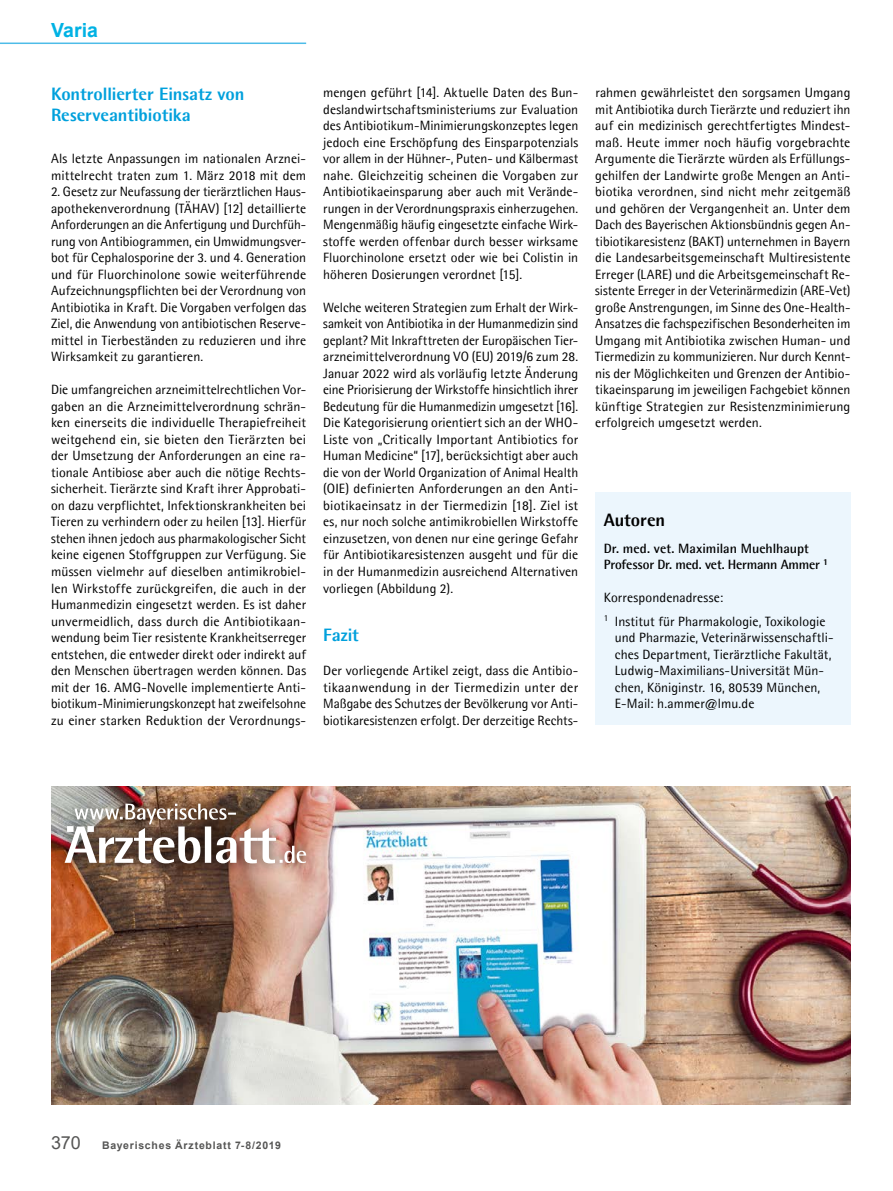
<style>
.page{position:relative;width:893px;height:1191px;background:#fff}
.page>*{position:absolute;margin:0;border:0;box-sizing:border-box;transform-origin:0 0}
.t1{font:700 19.5px "Arial";color:#00b2e4}
.t2{font:800 18px/21px "Agfa Rotis Semisans";letter-spacing:-.005em;color:#00a0dc}
.t3{font:800 18px "Agfa Rotis Semisans";letter-spacing:-.005em;color:#000}
.t4{font:13.5px/16.5px "Agfa Rotis Semisans";letter-spacing:.005em;color:#000;text-align:justify}
.t5{font:700 13.5px/16.5px "Agfa Rotis Semisans";letter-spacing:-.005em;color:#000}
.t6{font:700 10.5px "Arial";letter-spacing:.07em;color:#565655}
.s1{font-weight:400;font-size:18px}
</style>
<div class="page">
<hr style="left:0;top:43px;width:306px;height:1px;background:#4dbce8">
<div style="left:595px;top:492px;width:255px;height:233px;background:#ecf6fd"></div>
<img style="left:51px;top:786px;width:799px;height:318px">
<div style="left:53px;top:791px;width:264px;height:84px;background:#000;opacity:.6"></div>
<img style="left:65px;top:803px;width:241px;height:60px">
<h1 class="t1" style="left:51px;top:16px;width:49px">Varia</h1>
<h2 class="t2" style="left:51px;top:83px;width:195px">Kontrollierter Einsatz von<br>Reserveantibiotika</h2>
<p class="t4" style="left:51px;top:150px;width:257px">Als letzte Anpassungen im nationalen Arznei&shy;mittelrecht traten zum 1. März 2018 mit dem</p>
<p class="t4" style="left:51px;top:183px;width:257px">2. Gesetz zur Neufassung der tierärztlichen Haus&shy;apothekenverordnung (TÄHAV) [12] detaillierte Anforderungen an die Anfertigung und Durchfüh&shy;rung von Antibiogrammen, ein Umwidmungsver&shy;bot für Cephalosporine der 3. und 4. Generation und für Fluorchinolone sowie weiterführende Aufzeichnungspflichten bei der Verordnung von Antibiotika in Kraft. Die Vorgaben verfolgen das Ziel, die Anwendung von antibiotischen Reserve&shy;mittel in Tierbeständen zu reduzieren und ihre Wirksamkeit zu garantieren.</p>
<p class="t4" style="left:51px;top:381px;width:257px">Die umfangreichen arzneimittelrechtlichen Vor&shy;gaben an die Arzneimittelverordnung schrän&shy;ken einerseits die individuelle Therapiefreiheit weitgehend ein, sie bieten den Tierärzten bei der Umsetzung der Anforderungen an eine ra&shy;tionale Antibiose aber auch die nötige Rechts&shy;sicherheit. Tierärzte sind Kraft ihrer Approbati&shy;on dazu verpflichtet, Infektionskrankheiten bei Tieren zu verhindern oder zu heilen [13]. Hierfür stehen ihnen jedoch aus pharmakologischer Sicht keine eigenen Stoffgruppen zur Verfügung. Sie müssen vielmehr auf dieselben antimikrobiel&shy;len Wirkstoffe zurückgreifen, die auch in der Humanmedizin eingesetzt werden. Es ist daher unvermeidlich, dass durch die Antibiotikaan&shy;wendung beim Tier resistente Krankheitserreger entstehen, die entweder direkt oder indirekt auf den Menschen übertragen werden können. Das mit der 16. AMG-Novelle implementierte Anti&shy;biotikum-Minimierungskonzept hat zweifelsohne zu einer starken Reduktion der Verordnungs-</p>
<p class="t4" style="left:323px;top:84px;width:257px">mengen geführt [14]. Aktuelle Daten des Bun&shy;deslandwirtschaftsministeriums zur Evaluation des Antibiotikum-Minimierungskonzeptes legen jedoch eine Erschöpfung des Einsparpotenzials vor allem in der Hühner-, Puten- und Kälbermast nahe. Gleichzeitig scheinen die Vorgaben zur Antibiotikaeinsparung aber auch mit Verände&shy;rungen in der Verordnungspraxis einherzugehen.<br>Mengenmäßig häufig eingesetzte einfache Wirk&shy;stoffe werden offenbar durch besser wirksame Fluorchinolone ersetzt oder wie bei Colistin in höheren Dosierungen verordnet [15].</p>
<p class="t4" style="left:323px;top:299px;width:257px">Welche weiteren Strategien zum Erhalt der Wirk&shy;samkeit von Antibiotika in der Humanmedizin sind geplant? Mit Inkrafttreten der Europäischen Tier&shy;arzneimittelverordnung VO (EU) 2019/6 zum 28.<br>Januar 2022 wird als vorläufig letzte Änderung eine Priorisierung der Wirkstoffe hinsichtlich ihrer Bedeutung für die Humanmedizin umgesetzt [16].<br>Die Kategorisierung orientiert sich an der WHO-Liste von „Critically Important Antibiotics for Human Medicine“ [17], berücksichtigt aber auch die von der World Organization of Animal Health (OIE) definierten Anforderungen an den Anti&shy;biotikaeinsatz in der Tiermedizin [18]. Ziel ist es, nur noch solche antimikrobiellen Wirkstoffe einzusetzen, von denen nur eine geringe Gefahr für Antibiotikaresistenzen ausgeht und für die in der Humanmedizin ausreichend Alternativen vorliegen (Abbildung 2).</p>
<h2 class="t2" style="left:323px;top:624px;width:37px">Fazit</h2>
<p class="t4" style="left:323px;top:662px;width:257px">Der vorliegende Artikel zeigt, dass die Antibio&shy;tikaanwendung in der Tiermedizin unter der Maßgabe des Schutzes der Bevölkerung vor Anti&shy;biotikaresistenzen erfolgt. Der derzeitige Rechts-</p>
<p class="t4" style="left:595px;top:84px;width:257px">rahmen gewährleistet den sorgsamen Umgang mit Antibiotika durch Tierärzte und reduziert ihn auf ein medizinisch gerechtfertigtes Mindest&shy;maß. Heute immer noch häufig vorgebrachte Argumente die Tierärzte würden als Erfüllungs&shy;gehilfen der Landwirte große Mengen an Anti&shy;biotika verordnen, sind nicht mehr zeitgemäß und gehören der Vergangenheit an. Unter dem Dach des Bayerischen Aktionsbündnis gegen An&shy;tibiotikaresistenz (BAKT) unternehmen in Bayern die Landesarbeitsgemeinschaft Multiresistente Erreger (LARE) und die Arbeitsgemeinschaft Re&shy;sistente Erreger in der Veterinärmedizin (ARE-Vet) große Anstrengungen, im Sinne des One-Health-Ansatzes die fachspezifischen Besonderheiten im Umgang mit Antibiotika zwischen Human- und Tiermedizin zu kommunizieren. Nur durch Kennt&shy;nis der Möglichkeiten und Grenzen der Antibio&shy;tikaeinsparung im jeweiligen Fachgebiet können künftige Strategien zur Resistenzminimierung erfolgreich umgesetzt werden.</p>
<h2 class="t3" style="left:604px;top:508px;width:63px">Autoren</h2>
<p class="t5" style="left:604px;top:539px;width:226px">Dr. med. vet. Maximilan Muehlhaupt<br>Professor Dr. med. vet. Hermann Ammer <sup>1</sup></p>
<p class="t4" style="left:604px;top:586px;width:223px;line-height:23.2px">Korrespondenadresse:<br><sup>1</sup> Institut für Pharmakologie, Toxikologie</p>
<p class="t4" style="left:615px;top:629px;width:220px;text-align:left">und Pharmazie, Veterinärwissenschaftli&shy;ches Department, Tierärztliche Fakultät, Ludwig-Maximilians-Universität Mün&shy;chen, Königinstr. 16, 80539 München, E-Mail: h.ammer@lmu.de</p>
<p class="t6" style="left:51px;top:1137px;width:231px"><span class="s1">370</span> Bayerisches Ärzteblatt 7-8/2019</p>
</div>
